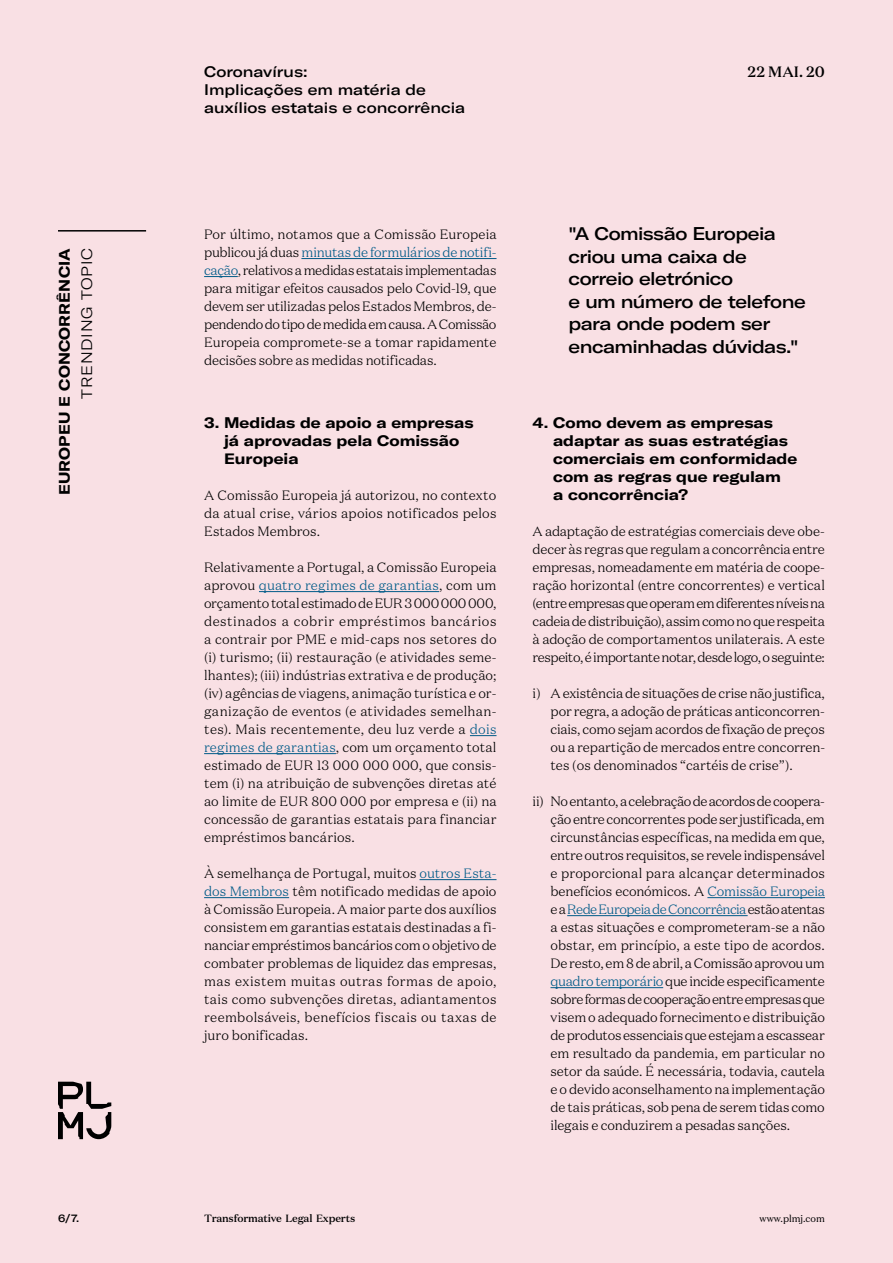
<style>
.page{position:relative;width:893px;height:1263px;background:#f9e0e4}
.page>*{position:absolute;margin:0;border:0;box-sizing:border-box;transform-origin:0 0}
.t1{font:500 expanded 18px/22.5px "GT America";letter-spacing:-.03em;color:#000}
.t2{font:700 expanded 15px/18px "GT America";color:#000}
.t3{font:500 expanded 15px/18px "GT America";color:#000}
.t4{font:300 expanded 15px "GT America";letter-spacing:.05em;color:#000}
.t5{font:500 15px "Domaine Text";color:#000}
.t6{font:300 13.5px/18px "Domaine Text";color:#000;text-align:justify}
.t7{font:500 10.5px "Domaine Text";letter-spacing:-.02em;color:#000}
.t8{font:500 expanded 10.5px "GT America";color:#000}
.t9{font:9.75px "Domaine Text";color:#000}
.s1{color:#005b88}
</style>
<div class="page">
<hr style="left:301px;top:258px;width:195px;height:1px;background:#005b88">
<hr style="left:204px;top:276px;width:34px;height:1px;background:#005b88">
<hr style="left:259px;top:591px;width:180px;height:1px;background:#005b88">
<svg style="left:470px;top:735px;width:26px;height:1px"></svg>
<hr style="left:204px;top:753px;width:132px;height:1px;background:#005b88">
<hr style="left:420px;top:879px;width:76px;height:1px;background:#005b88">
<hr style="left:204px;top:897px;width:85px;height:1px;background:#005b88">
<hr style="left:707px;top:897px;width:118px;height:1px;background:#005b88">
<hr style="left:567px;top:915px;width:181px;height:1px;background:#005b88">
<hr style="left:550px;top:987px;width:113px;height:1px;background:#005b88">
<hr style="left:58px;top:230px;width:88px;height:2px;background:#000">
<svg style="left:58px;top:1082px;width:53px;height:57px"></svg>
<p class="t2" style="left:55px;top:495px;width:249px;rotate:-90deg">EUROPEU E CONCORRÊNCIA</p>
<p class="t4" style="left:78px;top:399px;width:152px;rotate:-90deg">TRENDING TOPIC</p>
<p class="t8" style="left:58px;top:1211px;width:23px">6/7.</p>
<p class="t3" style="left:204px;top:63px;width:105px">Coronavírus:</p>
<p class="t5" style="left:747px;top:62px;width:79px">22 MAI. 20</p>
<p class="t3" style="left:204px;top:81px;width:263px">Implicações em matéria de auxílios estatais e concorrência</p>
<p class="t6" style="left:204px;top:225px;width:294px">Por último, notamos que a Comissão Europeia publicou já duas <span class="s1">minutas de formulários de notifi&shy;cação</span>, relativos a medidas estatais implementadas para mitigar efeitos causados pelo Covid-19, que devem ser utilizadas pelos Estados Membros, de&shy;pendendo do tipo de medida em causa. A Comissão Europeia compromete-se a tomar rapidamente decisões sobre as medidas notificadas.</p>
<p class="t2" style="left:224px;top:414px;width:251px;text-indent:-20px">3. Medidas de apoio a empresas já aprovadas pela Comissão<br>Europeia</p>
<p class="t6" style="left:204px;top:486px;width:294px">A Comissão Europeia já autorizou, no contexto da atual crise, vários apoios notificados pelos Estados Membros.</p>
<p class="t6" style="left:204px;top:558px;width:294px">Relativamente a Portugal, a Comissão Europeia aprovou <span class="s1">quatro regimes de garantias</span>, com um orçamento total estimado de EUR 3 000 000 000, destinados a cobrir empréstimos bancários a contrair por PME e mid-caps nos setores do (i) turismo; (ii) restauração (e atividades seme&shy;lhantes); (iii) indústrias extrativa e de produção; (iv) agências de viagens, animação turística e or&shy;ganização de eventos (e atividades semelhan&shy;tes). Mais recentemente, deu luz verde a <span class="s1">dois regimes de garantias</span>, com um orçamento total estimado de EUR 13 000 000 000, que consis&shy;tem (i) na atribuição de subvenções diretas até ao limite de EUR 800 000 por empresa e (ii) na concessão de garantias estatais para financiar empréstimos bancários.</p>
<p class="t6" style="left:204px;top:864px;width:294px">À semelhança de Portugal, muitos <span class="s1">outros Esta&shy;dos Membros</span> têm notificado medidas de apoio à Comissão Europeia. A maior parte dos auxílios consistem em garantias estatais destinadas a fi&shy;nanciar empréstimos bancários com o objetivo de combater problemas de liquidez das empresas, mas existem muitas outras formas de apoio, tais como subvenções diretas, adiantamentos reembolsáveis, benefícios fiscais ou taxas de juro bonificadas.</p>
<h1 class="t1" style="left:568px;top:223px;width:239px">"A Comissão Europeia criou uma caixa de correio eletrónico<br>e um número de telefone para onde podem ser encaminhadas dúvidas."</h1>
<p class="t2" style="left:553px;top:414px;width:246px;text-indent:-21px">4. Como devem as empresas adaptar as suas estratégias comerciais em conformidade com as regras que regulam<br>a concorrência?</p>
<p class="t6" style="left:532px;top:522px;width:294px">A adaptação de estratégias comerciais deve obe&shy;decer às regras que regulam a concorrência entre empresas, nomeadamente em matéria de coope&shy;ração horizontal (entre concorrentes) e vertical (entre empresas que operam em diferentes níveis na cadeia de distribuição), assim como no que respeita à adoção de comportamentos unilaterais. A este respeito, é importante notar, desde logo, o seguinte:</p>
<p class="t6" style="left:550px;top:684px;width:276px;text-indent:-18px">i) A existência de situações de crise não justifica, por regra, a adoção de práticas anticoncorren&shy;ciais, como sejam acordos de fixação de preços ou a repartição de mercados entre concorren&shy;tes (os denominados “cartéis de crise”).</p>
<p class="t6" style="left:550px;top:792px;width:276px;text-indent:-18px">ii) No entanto, a celebração de acordos de coopera&shy;ção entre concorrentes pode ser justificada, em circunstâncias específicas, na medida em que, entre outros requisitos, se revele indispensável e proporcional para alcançar determinados benefícios económicos. A <span class="s1">Comissão Europeia </span>e a <span class="s1">Rede Europeia de Concorrência</span> estão atentas a estas situações e comprometeram-se a não obstar, em princípio, a este tipo de acordos.<br>De resto, em 8 de abril, a Comissão aprovou um <span class="s1">quadro temporário</span> que incide especificamente sobre formas de cooperação entre empresas que visem o adequado fornecimento e distribuição de produtos essenciais que estejam a escassear em resultado da pandemia, em particular no setor da saúde. É necessária, todavia, cautela e o devido aconselhamento na implementação de tais práticas, sob pena de serem tidas como ilegais e conduzirem a pesadas sanções.</p>
<p class="t7" style="left:204px;top:1211px;width:153px">Transformative Legal Experts</p>
<p class="t9" style="left:760px;top:1212px;width:67px">www.plmj.com</p>
</div>
